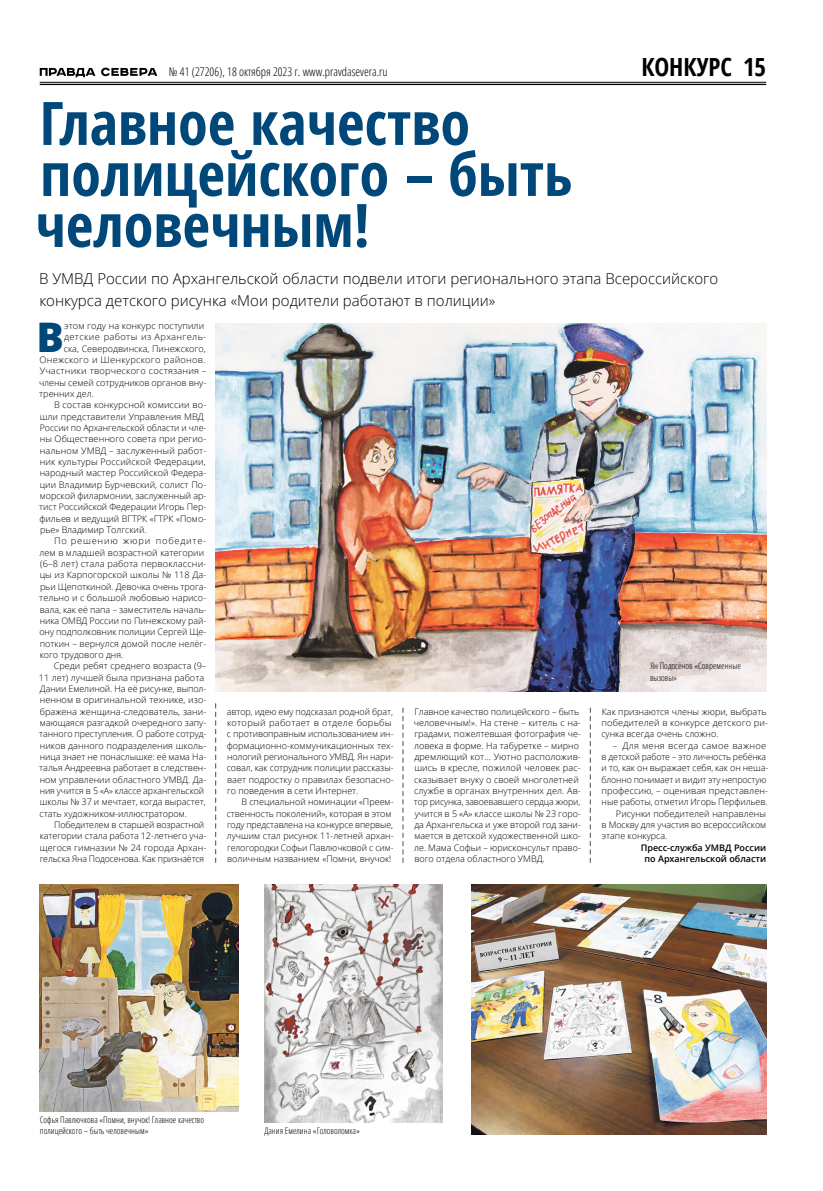
<style>
.page{position:relative;width:823px;height:1191px;background:#fff}
.page>*{position:absolute;margin:0;border:0;box-sizing:border-box;transform-origin:0 0}
.t1{font:700 condensed 60px/51px "Open Sans";color:#004879}
.t2{font:800 40.8px "Open Sans";color:#004879}
.t3{font:700 condensed 25px "Open Sans";color:#000}
.t4{font:300 15px/22.7px "Open Sans";color:#000}
.t5{font:300 condensed 12px "Open Sans";color:#000}
.t6{font:300 9px/11.3px "Open Sans";color:#000}
.t7{font:300 condensed 9px/11.3px "Open Sans";color:#000}
.t8{font:600 9px/11.3px "Open Sans";color:#000;text-align:center}
.t9{font:300 9px "Open Sans";letter-spacing:.02em;color:#000}
.t10{font:300 9px "Open Sans";letter-spacing:.025em;color:#000}
.t11{font:300 9px "Open Sans";letter-spacing:.04em;color:#000}
.t12{font:300 9px "Open Sans";letter-spacing:.03em;color:#000}
.t13{font:300 9px "Open Sans";letter-spacing:.085em;color:#000}
</style>
<div class="page">
<hr style="left:40px;top:82px;width:725px;height:1px;background:#000">
<hr style="left:40px;top:84px;width:725px;height:1px;background:#000">
<svg style="left:40px;top:68px;width:55px;height:9px"></svg>
<svg style="left:101px;top:68px;width:56px;height:8px"></svg>
<svg style="left:215px;top:703px;width:1px;height:159px"></svg>
<svg style="left:402px;top:707px;width:1px;height:155px"></svg>
<svg style="left:589px;top:707px;width:1px;height:155px"></svg>
<img style="left:215px;top:323px;width:550px;height:369px">
<img style="left:40px;top:884px;width:198px;height:227px">
<img style="left:264px;top:884px;width:178px;height:239px">
<img style="left:471px;top:884px;width:294px;height:250px">
<h3 class="t5" style="left:169px;top:63px;width:220px">№ 41 (27206), 18 октября 2023 г. www.pravdasevera.ru</h3>
<h3 class="t3" style="left:641px;top:49px;width:126px">КОНКУРС 15</h3>
<h1 class="t1" style="left:35px;top:96px;width:538px">Главное качество полицейского – быть человечным!</h1>
<h3 class="t4" style="left:39px;top:266px;width:680px">В УМВД России по Архангельской области подвели итоги регионального этапа Всероссийского конкурса детского рисунка «Мои родители работают в полиции»</h3>
<h2 class="t2" style="left:37px;top:306px;width:29px">В</h2>
<p class="t6" style="left:64px;top:320px;width:141px">этом году на конкурс поступили</p>
<p class="t11" style="left:64px;top:331px;width:144px">детские работы из Архангель-</p>
<p class="t6" style="left:64px;top:342px;width:143px">ска, Северодвинска, Пинежского,</p>
<p class="t10" style="left:39px;top:353px;width:167px">Онежского и Шенкурского районов.</p>
<p class="t9" style="left:40px;top:365px;width:168px">Участники творческого состязания –</p>
<p class="t6" style="left:39px;top:376px;width:169px">члены семей сотрудников органов вну-</p>
<p class="t6" style="left:39px;top:388px;width:56px">тренних дел.</p>
<p class="t6" style="left:54px;top:399px;width:154px">В состав конкурсной комиссии во-</p>
<p class="t6" style="left:40px;top:410px;width:165px">шли представители Управления МВД</p>
<p class="t6" style="left:40px;top:422px;width:168px">России по Архангельской области и чле-</p>
<p class="t6" style="left:40px;top:433px;width:168px">ны Общественного совета при регио-</p>
<p class="t6" style="left:40px;top:444px;width:168px">нальном УМВД – заслуженный работ-</p>
<p class="t6" style="left:40px;top:456px;width:167px">ник культуры Российской Федерации,</p>
<p class="t6" style="left:40px;top:467px;width:168px">народный мастер Российской Федера-</p>
<p class="t6" style="left:40px;top:478px;width:168px">ции Владимир Бурчевский, солист По-</p>
<p class="t6" style="left:40px;top:490px;width:168px">морской филармонии, заслуженный ар-</p>
<p class="t6" style="left:39px;top:501px;width:168px">тист Российской Федерации Игорь Пер-</p>
<p class="t6" style="left:39px;top:512px;width:168px">фильев и ведущий ВГТРК «ГТРК «Помо-</p>
<p class="t6" style="left:40px;top:524px;width:108px">рье» Владимир Толгский.</p>
<p class="t13" style="left:54px;top:535px;width:154px">По решению жюри победите-</p>
<p class="t6" style="left:40px;top:546px;width:166px">лем в младшей возрастной категории</p>
<p class="t6" style="left:40px;top:558px;width:167px">(6–8 лет) стала работа первоклассни-</p>
<p class="t6" style="left:40px;top:569px;width:168px">цы из Карпогорской школы № 118 Да-</p>
<p class="t6" style="left:40px;top:580px;width:168px">рьи Щепоткиной. Девочка очень трога-</p>
<p class="t6" style="left:39px;top:592px;width:168px">тельно и с большой любовью нарисо-</p>
<p class="t6" style="left:40px;top:603px;width:168px">вала, как её папа – заместитель началь-</p>
<p class="t6" style="left:40px;top:614px;width:168px">ника ОМВД России по Пинежскому рай-</p>
<p class="t6" style="left:39px;top:626px;width:168px">ону подполковник полиции Сергей Ще-</p>
<p class="t6" style="left:40px;top:637px;width:168px">поткин – вернулся домой после нелёг-</p>
<p class="t6" style="left:40px;top:648px;width:85px">кого трудового дня.</p>
<p class="t6" style="left:54px;top:660px;width:154px">Среди ребят среднего возраста (9–</p>
<p class="t6" style="left:39px;top:671px;width:167px">11 лет) лучшей была признана работа</p>
<p class="t6" style="left:40px;top:682px;width:168px">Дании Емелиной. На её рисунке, выпол-</p>
<p class="t6" style="left:40px;top:694px;width:168px">ненном в оригинальной технике, изо-</p>
<p class="t6" style="left:40px;top:705px;width:168px">бражена женщина-следователь, зани-</p>
<p class="t6" style="left:40px;top:717px;width:168px">мающаяся разгадкой очередного запу-</p>
<p class="t6" style="left:39px;top:728px;width:168px">танного преступления. О работе сотруд-</p>
<p class="t6" style="left:40px;top:739px;width:168px">ников данного подразделения школь-</p>
<p class="t6" style="left:40px;top:751px;width:168px">ница знает не понаслышке: её мама На-</p>
<p class="t6" style="left:39px;top:762px;width:168px">талья Андреевна работает в следствен-</p>
<p class="t6" style="left:40px;top:773px;width:168px">ном управлении областного УМВД. Да-</p>
<p class="t6" style="left:40px;top:785px;width:166px">ния учится в 5 «А» классе архангельской</p>
<p class="t6" style="left:40px;top:796px;width:167px">школы № 37 и мечтает, когда вырастет,</p>
<p class="t6" style="left:39px;top:807px;width:149px">стать художником-иллюстратором.</p>
<p class="t6" style="left:54px;top:819px;width:151px">Победителем в старшей возрастной</p>
<p class="t6" style="left:40px;top:830px;width:168px">категории стала работа 12‑летнего уча-</p>
<p class="t6" style="left:40px;top:841px;width:168px">щегося гимназии № 24 города Архан-</p>
<p class="t6" style="left:40px;top:853px;width:166px">гельска Яна Подосенова. Как признаётся</p>
<p class="t7" style="left:649px;top:660px;width:92px">Ян Подосёнов «Современные вызовы»</p>
<p class="t6" style="left:226px;top:705px;width:168px">автор, идею ему подсказал родной брат, который работает в отделе борьбы с противоправным использованием ин&shy;формационно-коммуникационных тех&shy;нологий регионального УМВД. Ян нари&shy;совал, как сотрудник полиции рассказы&shy;вает подростку о правилах безопасно&shy;го поведения в сети Интернет.</p>
<p class="t6" style="left:226px;top:796px;width:168px;text-indent:15px">В специальной номинации «Преем&shy;ственность поколений», которая в этом году представлена на конкурсе впервые, лучшим стал рисунок 11‑летней архан&shy;гелогородки Софьи Павлючковой с сим&shy;воличным названием «Помни, внучок!</p>
<p class="t6" style="left:413px;top:705px;width:169px">Главное качество полицейского – быть человечным!». На стене – китель с на&shy;градами, пожелтевшая фотография че&shy;ловека в форме. На табуретке – мирно дремлющий кот… Уютно расположив&shy;шись в кресле, пожилой человек рас&shy;сказывает внуку о своей многолетней службе в органах внутренних дел. Ав&shy;тор рисунка, завоевавшего сердца жюри, учится в 5 «А» классе школы № 23 горо&shy;да Архангельска и уже второй год зани&shy;мается в детской художественной шко&shy;ле. Мама Софьи – юрисконсульт право&shy;вого отдела областного УМВД.</p>
<p class="t6" style="left:601px;top:705px;width:168px">Как признаются члены жюри, выбрать победителей в конкурсе детского ри&shy;сунка всегда очень сложно.</p>
<p class="t12" style="left:612px;top:739px;width:155px">– Для меня всегда самое важное</p>
<p class="t6" style="left:601px;top:751px;width:166px">в детской работе – это личность ребёнка</p>
<p class="t6" style="left:601px;top:762px;width:168px">и то, как он выражает себя, как он неша-</p>
<p class="t6" style="left:601px;top:773px;width:166px">блонно понимает и видит эту непростую</p>
<p class="t6" style="left:601px;top:785px;width:168px">профессию, – оценивая представлен-</p>
<p class="t6" style="left:601px;top:796px;width:167px">ные работы, отметил Игорь Перфильев.</p>
<p class="t6" style="left:615px;top:807px;width:151px">Рисунки победителей направлены</p>
<p class="t6" style="left:601px;top:819px;width:166px">в Москву для участия во всероссийском</p>
<p class="t6" style="left:601px;top:830px;width:67px">этапе конкурса.</p>
<p class="t8" style="left:640px;top:841px;width:127px">Пресс-служба УМВД России по Архангельской области</p>
<p class="t7" style="left:40px;top:1113px;width:166px">Софья Павлючкова «Помни, внучок! Главное качество полицейского – быть человечным»</p>
<p class="t7" style="left:264px;top:1125px;width:97px">Дания Емелина «Головоломка»</p>
</div>
